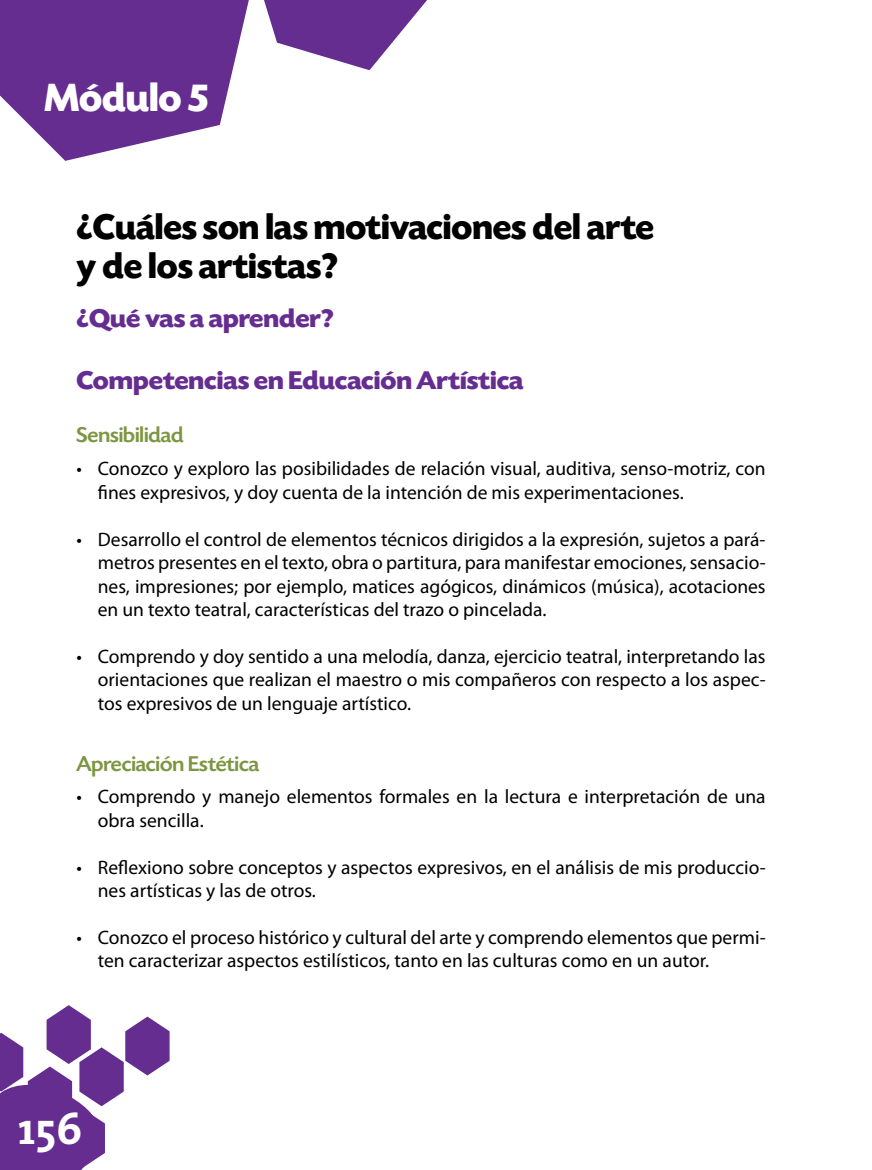
<style>
.page{position:relative;width:872px;height:1170px;background:#fff}
.page>*{position:absolute;margin:0;border:0;box-sizing:border-box;transform-origin:0 0}
.t1{font:700 45px "The Serif";color:#fff}
.t2{font:700 41.55px "Today SHOP";color:#fff}
.t3{font:700 37.5px/39px "Today SHOP";color:#000}
.t4{font:700 27px "Today SHOP";color:#662d91;scale:1.06 1}
.t5{font:500 22.5px "Today SHOP";color:#7c9641;scale:1.06 1}
.t6{font:19.5px/23.4px "Myriad Pro";color:#000}
</style>
<div class="page">
<svg style="left:0;top:0;width:249px;height:161px"></svg>
<svg style="left:264px;top:0;width:163px;height:70px"></svg>
<svg style="left:0;top:1005px;width:170px;height:164px"></svg>
<h2 class="t2" style="left:44px;top:77px;width:165px">Módulo 5</h2>
<h3 class="t3" style="left:77px;top:208px;width:579px">¿Cuáles son las motivaciones del arte y de los artistas?</h3>
<h3 class="t4" style="left:77px;top:304px;width:244px">¿Qué vas a aprender?</h3>
<h3 class="t4" style="left:77px;top:366px;width:423px">Competencias en Educación Artística</h3>
<p class="t5" style="left:77px;top:423px;width:102px">Sensibilidad</p>
<p class="t6" style="left:98px;top:457px;width:669px;text-indent:-21px">• Conozco y exploro las posibilidades de relación visual, auditiva, senso-motriz, con fines expresivos, y doy cuenta de la intención de mis experimentaciones.</p>
<p class="t6" style="left:98px;top:527px;width:669px;text-align:justify;text-indent:-21px">• Desarrollo el control de elementos técnicos dirigidos a la expresión, sujetos a pará&shy;metros presentes en el texto, obra o partitura, para manifestar emociones, sensacio&shy;nes, impresiones; por ejemplo, matices agógicos, dinámicos (música), acotaciones en un texto teatral, características del trazo o pincelada.</p>
<p class="t6" style="left:98px;top:644px;width:669px;text-align:justify;text-indent:-21px">• Comprendo y doy sentido a una melodía, danza, ejercicio teatral, interpretando las orientaciones que realizan el maestro o mis compañeros con respecto a los aspec&shy;tos expresivos de un lenguaje artístico.</p>
<p class="t5" style="left:77px;top:751px;width:174px">Apreciación Estética</p>
<p class="t6" style="left:98px;top:784px;width:669px;text-indent:-21px">• Comprendo y manejo elementos formales en la lectura e interpretación de una obra sencilla.</p>
<p class="t6" style="left:98px;top:854px;width:669px;text-indent:-21px">• Reflexiono sobre conceptos y aspectos expresivos, en el análisis de mis produccio&shy;nes artísticas y las de otros.</p>
<p class="t6" style="left:98px;top:925px;width:669px;text-indent:-21px">• Conozco el proceso histórico y cultural del arte y comprendo elementos que permi&shy;ten caracterizar aspectos estilísticos, tanto en las culturas como en un autor.</p>
<h1 class="t1" style="left:18px;top:1091px;width:65px">156</h1>
</div>
